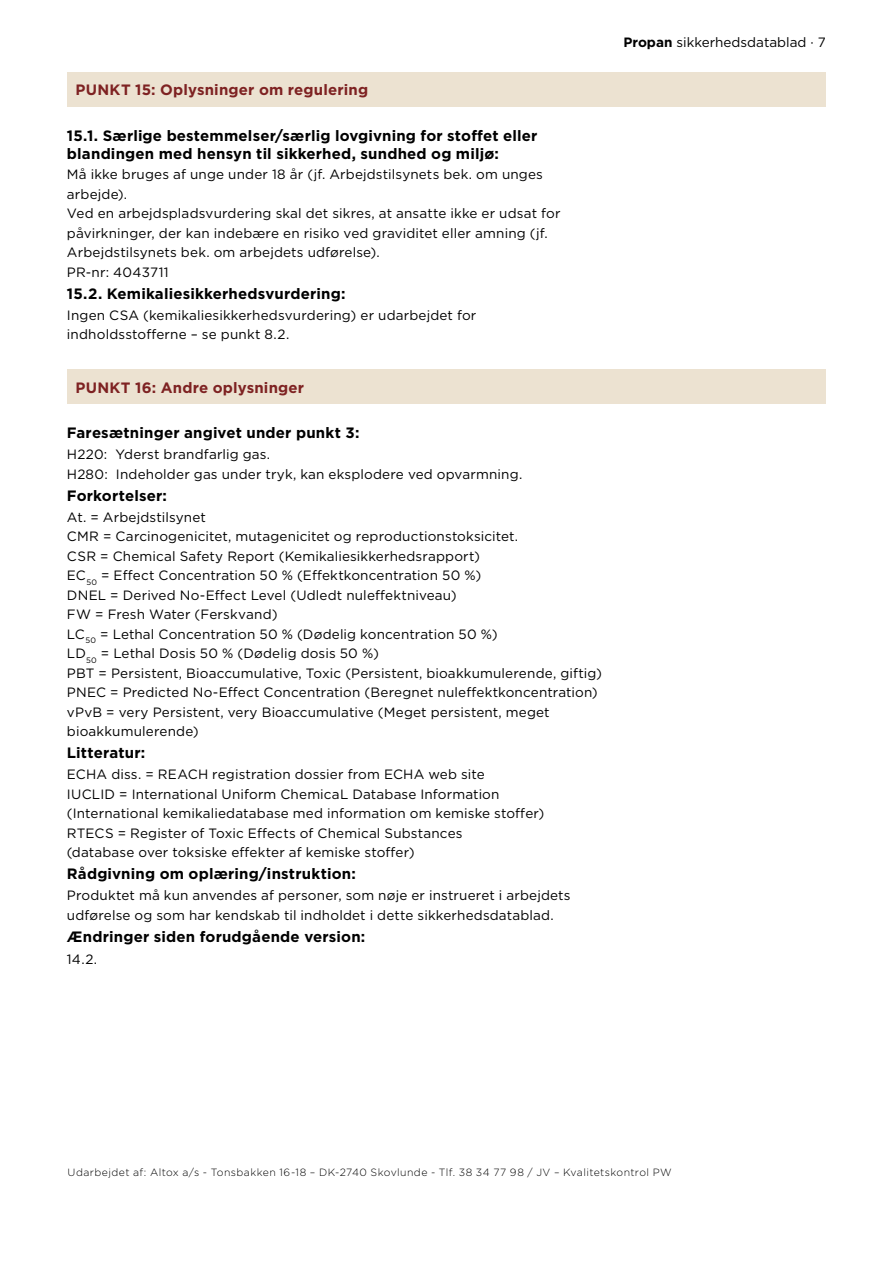
<style>
.page{position:relative;width:893px;height:1263px;background:#fff}
.page>*{position:absolute;margin:0;border:0;box-sizing:border-box;transform-origin:0 0}
.t1{font:700 15px/18px "Gotham";letter-spacing:.01em;color:#000}
.t2{font:700 15px "Gotham";letter-spacing:.01em;color:#7e2222}
.t3{font:13.5px/19.5px "Gotham";letter-spacing:.01em;color:#000}
.t4{font:300 10.5px "Gotham";letter-spacing:.04em;color:#000}
.s1{font-weight:700}
</style>
<div class="page">
<div style="left:67px;top:72px;width:759px;height:34px;background:#ece2d1"></div>
<div style="left:67px;top:370px;width:759px;height:34px;background:#ece2d1"></div>
<p class="t2" style="left:76px;top:80px;width:294px">PUNKT 15: Oplysninger om regulering</p>
<p class="t1" style="left:67px;top:126px;width:472px">15.1. Særlige bestemmelser/særlig lovgivning for stoffet eller blandingen med hensyn til sikkerhed, sundhed og miljø:</p>
<p class="t3" style="left:67px;top:165px;width:495px">Må ikke bruges af unge under 18 år (jf. Arbejdstilsynets bek. om unges arbejde).<br>Ved en arbejdspladsvurdering skal det sikres, at ansatte ikke er udsat for påvirkninger, der kan indebære en risiko ved graviditet eller amning (jf.<br>Arbejdstilsynets bek. om arbejdets udførelse).<br>PR-nr: 4043711</p>
<p class="t1" style="left:67px;top:285px;width:280px">15.2. Kemikaliesikkerhedsvurdering:</p>
<p class="t3" style="left:67px;top:305px;width:411px">Ingen CSA (kemikaliesikkerhedsvurdering) er udarbejdet for indholdsstofferne – se punkt 8.2.</p>
<p class="t2" style="left:75px;top:378px;width:230px">PUNKT 16: Andre oplysninger</p>
<p class="t1" style="left:67px;top:424px;width:294px">Faresætninger angivet under punkt 3:</p>
<p class="t3" style="left:67px;top:444px;width:457px">H220: Yderst brandfarlig gas.<br>H280: Indeholder gas under tryk, kan eksplodere ved opvarmning.</p>
<p class="t1" style="left:67px;top:486px;width:101px">Forkortelser:</p>
<p class="t3" style="left:67px;top:507px;width:537px">At. = Arbejdstilsynet<br>CMR = Carcinogenicitet, mutagenicitet og reproductionstoksicitet.<br>CSR = Chemical Safety Report (Kemikaliesikkerhedsrapport)<br>EC<sub>50</sub> = Effect Concentration 50 % (Effektkoncentration 50 %)<br>DNEL = Derived No-Effect Level (Udledt nuleffektniveau)<br>FW = Fresh Water (Ferskvand)<br>LC<sub>50</sub> = Lethal Concentration 50 % (Dødelig koncentration 50 %)<br>LD<sub>50</sub> = Lethal Dosis 50 % (Dødelig dosis 50 %)<br>PBT = Persistent, Bioaccumulative, Toxic (Persistent, bioakkumulerende, giftig)<br>PNEC = Predicted No-Effect Concentration (Beregnet nuleffektkoncentration) vPvB = very Persistent, very Bioaccumulative (Meget persistent, meget bioakkumulerende)</p>
<p class="t1" style="left:67px;top:744px;width:80px">Litteratur:</p>
<p class="t3" style="left:67px;top:764px;width:479px">ECHA diss. = REACH registration dossier from ECHA web site<br>IUCLID = International Uniform ChemicaL Database Information (International kemikaliedatabase med information om kemiske stoffer)<br>RTECS = Register of Toxic Effects of Chemical Substances<br>(database over toksiske effekter af kemiske stoffer)</p>
<p class="t1" style="left:67px;top:865px;width:290px">Rådgivning om oplæring/instruktion:</p>
<p class="t3" style="left:67px;top:885px;width:505px">Produktet må kun anvendes af personer, som nøje er instrueret i arbejdets udførelse og som har kendskab til indholdet i dette sikkerhedsdatablad.</p>
<p class="t1" style="left:67px;top:927px;width:300px">Ændringer siden forudgående version:</p>
<p class="t3" style="left:67px;top:949px;width:32px">14.2.</p>
<p class="t3" style="left:623px;top:32px;width:204px"><span class="s1">Propan</span> sikkerhedsdatablad · 7</p>
<p class="t4" style="left:68px;top:1165px;width:606px">Udarbejdet af: Altox a/s - Tonsbakken 16-18 – DK-2740 Skovlunde - Tlf. 38 34 77 98 / JV – Kvalitetskontrol PW</p>
</div>
